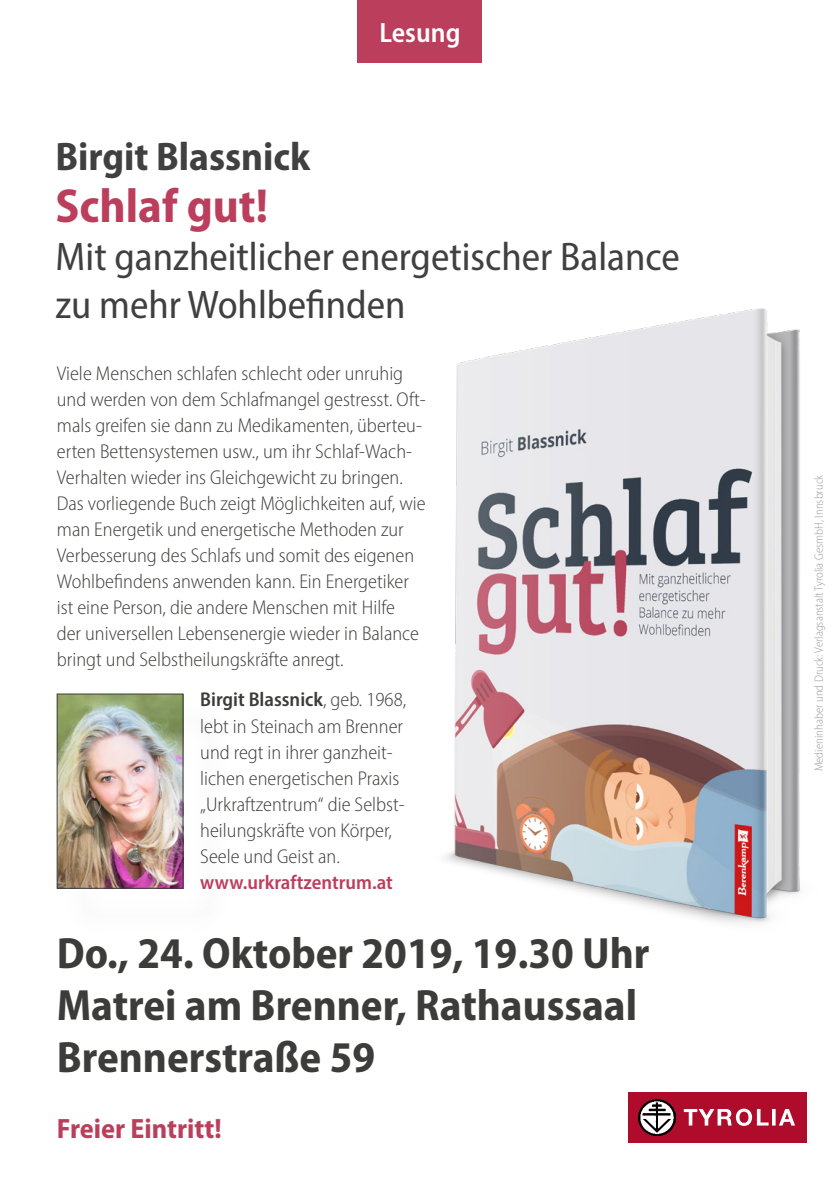
<style>
.page{position:relative;width:840px;height:1191px;background:#fff}
.page>*{position:absolute;margin:0;border:0;box-sizing:border-box;transform-origin:0 0}
.t1{font:700 semi-condensed 48px "Myriad Pro";color:#bb3f5c}
.t2{font:700 semi-condensed 44px/52px "Myriad Pro";color:#3c3c3b}
.t3{font:semi-condensed 40px/48px "Myriad Pro";color:#404041}
.t4{font:700 semi-condensed 40px "Myriad Pro";color:#404041}
.t5{font:700 semi-condensed 28px "Myriad Pro";color:#bb3f5c}
.t6{font:600 semi-condensed 28px "Myriad Pro";color:#fff}
.t7{font:300 semi-condensed 20px/26px "Myriad Pro";color:#3c3c3b}
.t8{font:600 semi-condensed 20px "Myriad Pro";color:#bb3f5c}
.t9{font:300 semi-condensed 12px "Myriad Pro";color:#9d9d9c}
.s1{font-weight:600}
</style>
<div class="page">
<div style="left:357px;top:0;width:125px;height:62px;background:#bb3f5c"></div>
<img style="left:445px;top:308px;width:355px;height:615px">
<img style="left:59px;top:696px;width:122px;height:190px">
<div style="left:63px;top:700px;width:167px;height:235px;background:#000;opacity:.75"></div>
<div style="left:57px;top:694px;width:126px;height:194px;border:1px solid #3c3c3b"></div>
<div style="left:627px;top:1092px;width:179px;height:50px;background:#af0b2b"></div>
<svg style="left:683px;top:1108px;width:111px;height:18px"></svg>
<img style="left:638px;top:1099px;width:36px;height:36px">
<h3 class="t6" style="left:379px;top:15px;width:82px">Lesung</h3>
<h3 class="t4" style="left:55px;top:135px;width:256px">Birgit Blassnick</h3>
<h1 class="t1" style="left:55px;top:179px;width:214px">Schlaf gut!</h1>
<h3 class="t3" style="left:55px;top:232px;width:625px">Mit ganzheitlicher energetischer Balance zu mehr Wohlbefinden</h3>
<p class="t7" style="left:57px;top:360px;width:370px">Viele Menschen schlafen schlecht oder unruhig und werden von dem Schlafmangel gestresst. Oft&shy;mals greifen sie dann zu Medikamenten, überteu&shy;erten Bettensystemen usw., um ihr Schlaf-Wach-Verhalten wieder ins Gleichgewicht zu bringen.<br>Das vorliegende Buch zeigt Möglichkeiten auf, wie man Energetik und energetische Methoden zur Verbesserung des Schlafs und somit des eigenen Wohlbefindens anwenden kann. Ein Energetiker ist eine Person, die andere Menschen mit Hilfe<br>der universellen Lebensenergie wieder in Balance bringt und Selbstheilungskräfte anregt.</p>
<p class="t7" style="left:200px;top:686px;width:207px"><span class="s1">Birgit Blassnick</span>, geb. 1968, lebt in Steinach am Brenner und regt in ihrer ganzheit&shy;lichen energetischen Praxis „Urkraftzentrum“ die Selbst&shy;heilungskräfte von Körper,<br>Seele und Geist an.</p>
<p class="t8" style="left:200px;top:869px;width:194px">www.urkraftzentrum.at</p>
<h2 class="t2" style="left:57px;top:928px;width:594px">Do., 24. Oktober 2019, 19.30 Uhr<br>Matrei am Brenner, Rathaussaal<br>Brennerstraße 59</h2>
<h3 class="t5" style="left:57px;top:1113px;width:166px">Freier Eintritt!</h3>
<p class="t9" style="left:811px;top:771px;width:298px;rotate:-90deg">Medieninhaber und Druck: Verlagsanstalt Tyrolia GesmbH, Innsbruck</p>
</div>
